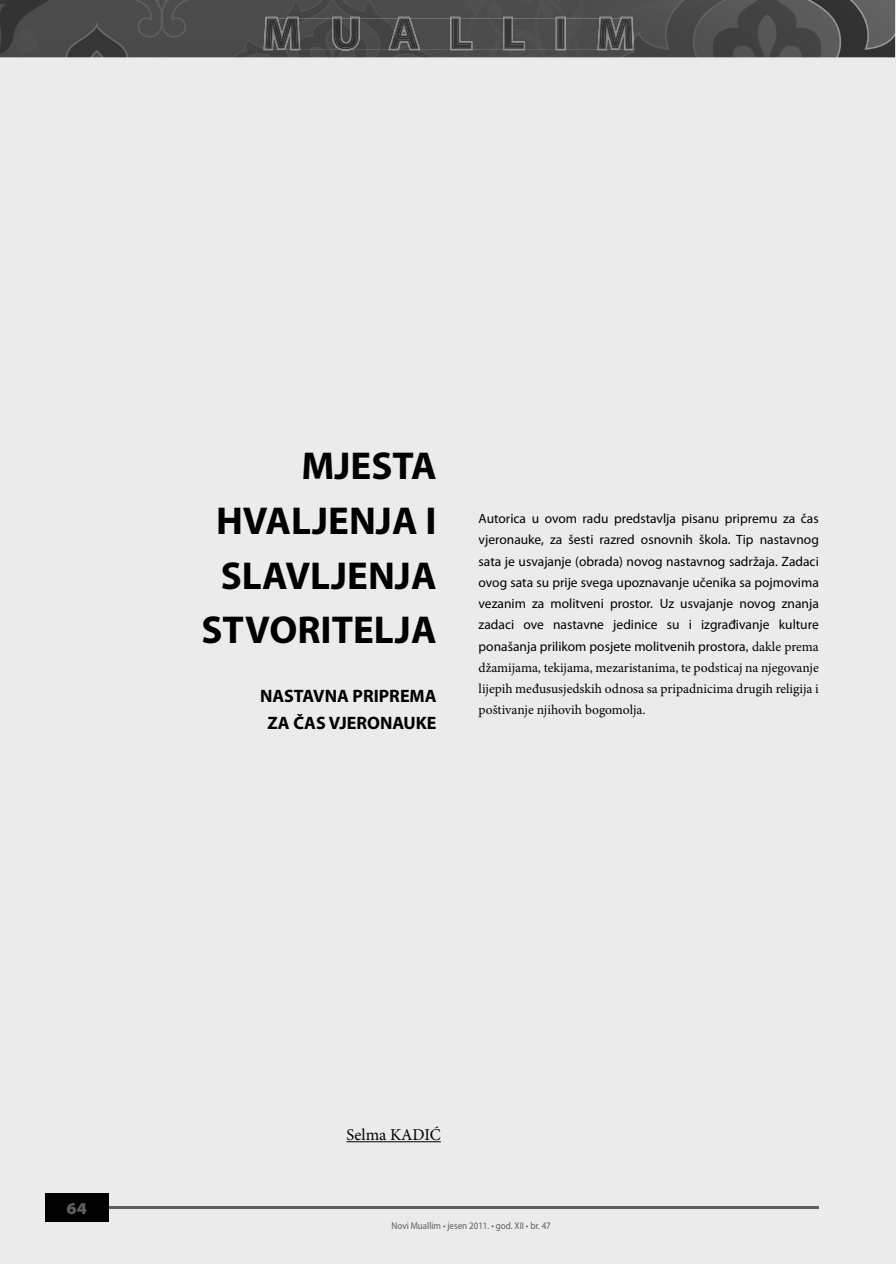
<style>
.page{position:relative;width:896px;height:1264px;background:#fff}
.page>*{position:absolute;margin:0;border:0;box-sizing:border-box;transform-origin:0 0}
.t1{font:700 39px/54.6px "Myriad Pro";color:#000;text-align:right}
.t2{font:700 18px/27px "Myriad Pro";color:#000;text-align:center}
.t3{font:16.5px "Minion Pro";letter-spacing:-.005em;color:#000}
.t4{font:900 semi-expanded 16.5px "Myriad Pro";color:#5f5f5f}
.t5{font:13.5px/21.3px "Myriad Pro";color:#000;text-align:justify}
.t6{font:13.5px/21.3px "Minion Pro";color:#000;text-align:justify}
.t7{font:9.9px "Myriad Pro";color:#5f5f5f;scale:.91 1}
.s1{font-family:"Minion Pro"}
</style>
<div class="page">
<div style="left:0;top:0;width:896px;height:1263px;background:#ebebeb"></div>
<img style="left:0;top:0;width:895px;height:57px">
<img style="left:264px;top:17px;width:370px;height:34px">
<img style="left:265px;top:18px;width:368px;height:31px">
<hr style="left:109px;top:1206px;width:710px;height:2px;background:#5f5f5f">
<div style="left:45px;top:1193px;width:64px;height:28px;background:#000"></div>
<hr style="left:347px;top:1141px;width:94px;height:1px;background:#000">
<h1 class="t1" style="left:202px;top:437px;width:237px">MJESTA<br>HVALJENJA I<br>SLAVLJENJA<br>STVORITELJA</h1>
<h2 class="t2" style="left:260px;top:681px;width:178px">NASTAVNA PRIPREMA<br>ZA ČAS VJERONAUKE</h2>
<p class="t5" style="left:479px;top:507px;width:342px">Autorica u ovom radu predstavlja pisanu pripremu za čas vjeronauke, za šesti razred osnovnih škola. Tip nastavnog sata je usvajanje (obrada) novog nastavnog sadržaja. Zadaci ovog sata su prije svega upoznavanje učenika sa pojmovima vezanim za molitveni prostor. Uz usvajanje novog znanja zadaci ove nastavne jedinice su i izgrađivanje kulture ponašanja prilikom posjete molitvenih prostora<span class="s1">, dakle prema</span></p>
<p class="t6" style="left:479px;top:657px;width:342px">džamijama, tekijama, mezaristanima, te podsticaj na njegovanje lijepih međususjedskih odnosa sa pripadnicima drugih religija i poštivanje njihovih bogomolja.</p>
<p class="t4" style="left:67px;top:1198px;width:22px">64</p>
<p class="t3" style="left:347px;top:1123px;width:96px">Selma KADIĆ</p>
<p class="t7" style="left:392px;top:1219px;width:177px">Novi Muallim • jesen 2011. • god. XII • br. 47</p>
</div>
